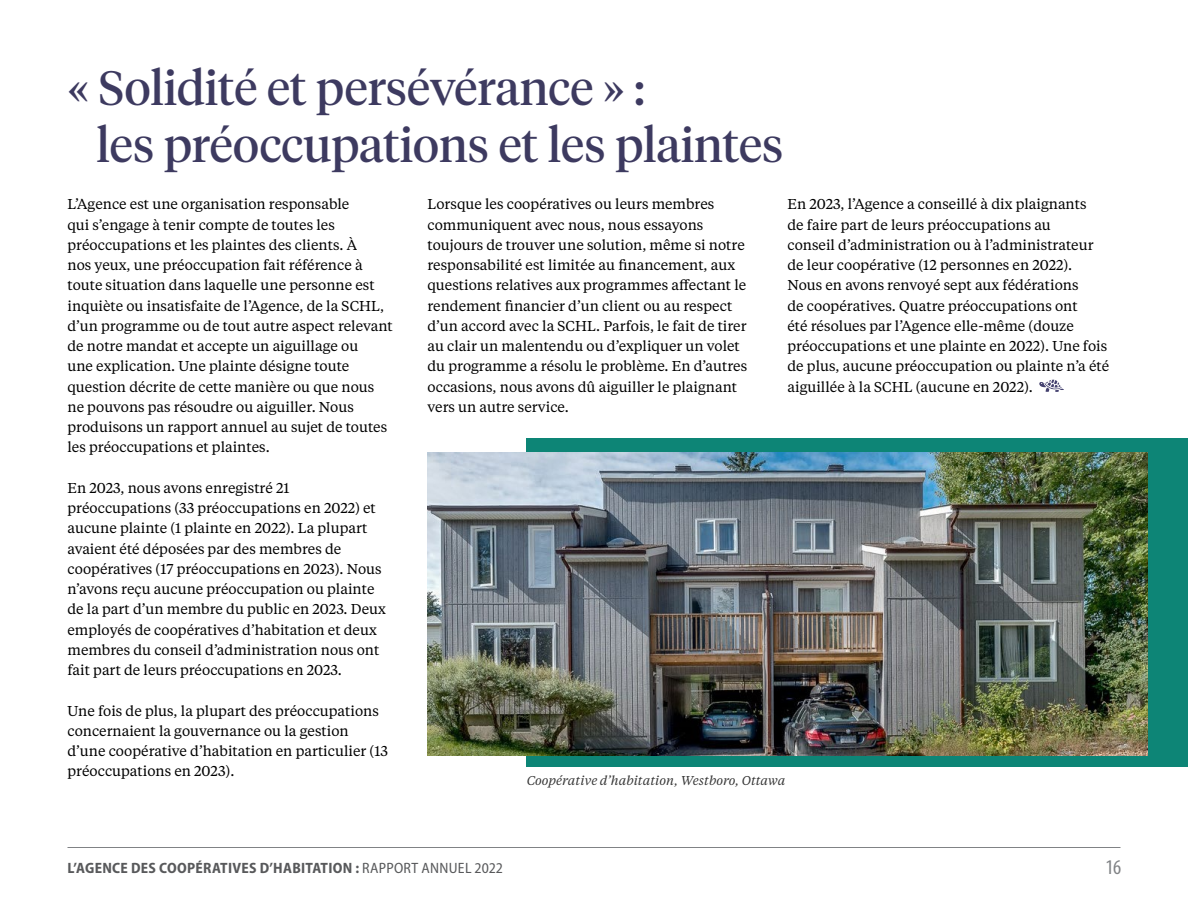
<style>
.page{position:relative;width:1188px;height:918px;background:#fff}
.page>*{position:absolute;margin:0;border:0;box-sizing:border-box;transform-origin:0 0}
.Header_1{font:48px/57px "Tiempos Headline";color:#3d3a60}
.t1{font:condensed 21px "Myriad Pro";color:#808285}
.t2{font:700 semi-condensed 15px "Myriad Pro";letter-spacing:.02em;color:#58595b}
.Body_FR_9_5_pt{font:14.25px/20.2px "Tiempos Text";color:#000}
.t3{font:italic 12.75px "Tiempos Text";color:#000}
.s1{font-weight:400}
</style>
<div class="page">
<hr style="left:68px;top:847px;width:1052px;height:1px;background:#808285">
<div style="left:526px;top:438px;width:662px;height:329px;background:#0d8576"></div>
<svg style="left:1039px;top:379px;width:25px;height:13px"></svg>
<img style="left:428px;top:453px;width:719px;height:302px">
<h1 class="Header_1" style="left:97px;top:57px;width:688px;text-indent:-29px">« Solidité et persévérance » :<br>les préoccupations et les plaintes</h1>
<p class="Body_FR_9_5_pt" style="left:68px;top:193px;width:327px">L’Agence est une organisation responsable<br>qui s’engage à tenir compte de toutes les préoccupations et les plaintes des clients. À<br>nos yeux, une préoccupation fait référence à toute situation dans laquelle une personne est inquiète ou insatisfaite de l’Agence, de la SCHL, d’un programme ou de tout autre aspect relevant de notre mandat et accepte un aiguillage ou<br>une explication. Une plainte désigne toute question décrite de cette manière ou que nous ne pouvons pas résoudre ou aiguiller. Nous produisons un rapport annuel au sujet de toutes les préoccupations et plaintes.</p>
<p class="Body_FR_9_5_pt" style="left:68px;top:477px;width:320px">En 2023, nous avons enregistré 21 préoccupations (33 préoccupations en 2022) et aucune plainte (1 plainte en 2022). La plupart avaient été déposées par des membres de coopératives (17 préoccupations en 2023). Nous n’avons reçu aucune préoccupation ou plainte de la part d’un membre du public en 2023. Deux employés de coopératives d’habitation et deux membres du conseil d’administration nous ont fait part de leurs préoccupations en 2023.</p>
<p class="Body_FR_9_5_pt" style="left:68px;top:700px;width:322px">Une fois de plus, la plupart des préoccupations concernaient la gouvernance ou la gestion d’une coopérative d’habitation en particulier (13 préoccupations en 2023).</p>
<p class="Body_FR_9_5_pt" style="left:428px;top:193px;width:321px">Lorsque les coopératives ou leurs membres communiquent avec nous, nous essayons toujours de trouver une solution, même si notre responsabilité est limitée au financement, aux questions relatives aux programmes affectant le rendement financier d’un client ou au respect d’un accord avec la SCHL. Parfois, le fait de tirer au clair un malentendu ou d’expliquer un volet du programme a résolu le problème. En d’autres occasions, nous avons dû aiguiller le plaignant vers un autre service.</p>
<p class="Body_FR_9_5_pt" style="left:788px;top:193px;width:323px">En 2023, l’Agence a conseillé à dix plaignants<br>de faire part de leurs préoccupations au<br>conseil d’administration ou à l’administrateur de leur coopérative (12 personnes en 2022).<br>Nous en avons renvoyé sept aux fédérations<br>de coopératives. Quatre préoccupations ont<br>été résolues par l’Agence elle-même (douze préoccupations et une plainte en 2022). Une fois de plus, aucune préoccupation ou plainte n’a été aiguillée à la SCHL (aucune en 2022).</p>
<p class="t3" style="left:526px;top:772px;width:260px">Coopérative d’habitation, Westboro, Ottawa</p>
<p class="t2" style="left:68px;top:858px;width:437px">L’AGENCE DES COOPÉRATIVES D’HABITATION : <span class="s1">RAPPORT ANNUEL 2022</span></p>
<h2 class="t1" style="left:1105px;top:854px;width:17px">16</h2>
</div>
